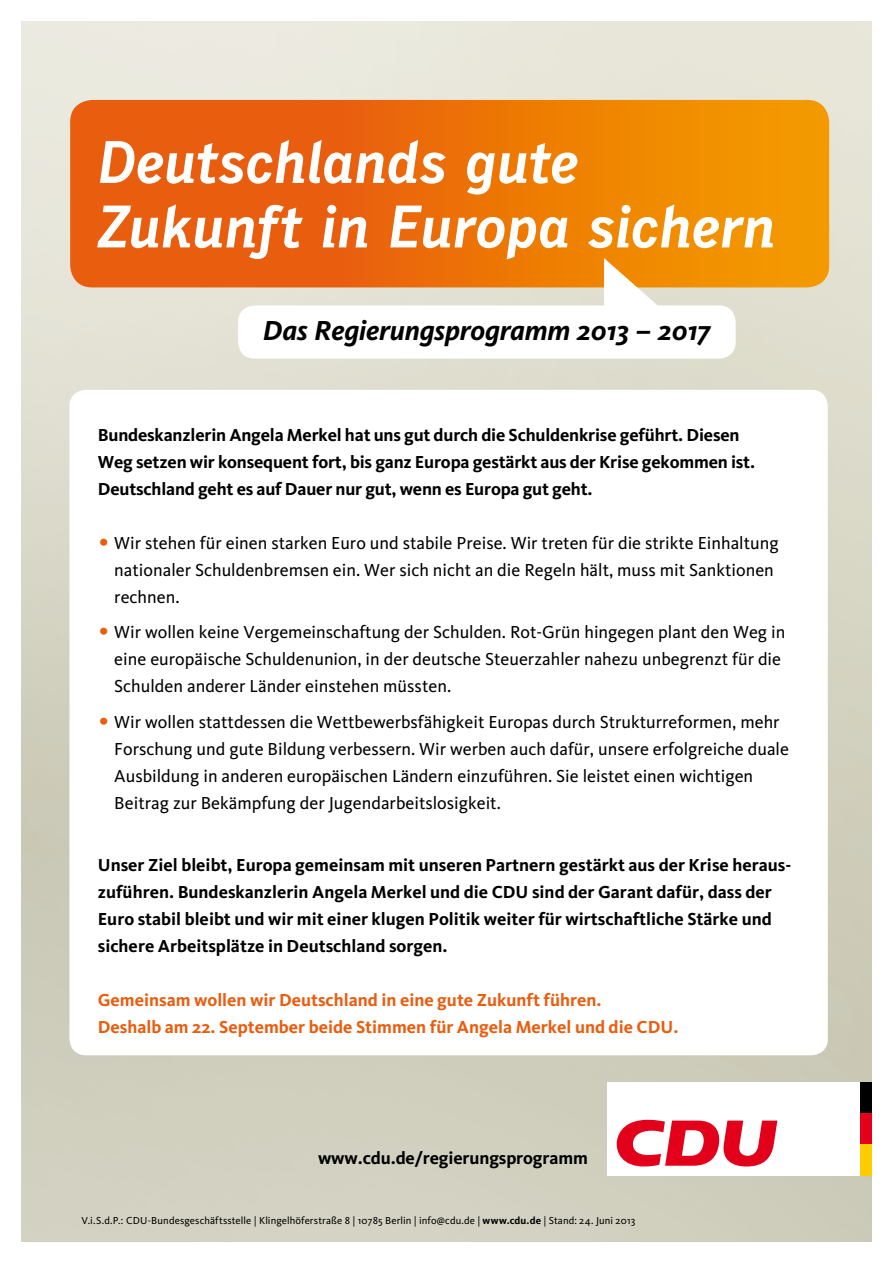
<style>
.page{position:relative;width:893px;height:1263px;background:#fff}
.page>*{position:absolute;margin:0;border:0;box-sizing:border-box;transform-origin:0 0}
.Register_HL{font:60px/64.5px "Skopex Gothic Bld Ita TF";letter-spacing:-.02em;color:#fff}
.Register_HL-2{font:italic 700 28.5px "CDU Kievit";letter-spacing:-.005em;color:#000}
.Fließtext{font:18px/27px "CDU Kievit";color:#000}
.Fließtext_fett{font:700 18px/27px "CDU Kievit";color:#000}
.Fließtext_fett-2{font:700 18px "CDU Kievit";color:#e95d0f}
.t1{font:10.5px "CDU Kievit";letter-spacing:.01em;color:#000}
.s1{font-weight:700}
</style>
<div class="page">
<img style="left:21px;top:21px;width:851px;height:1221px">
<div style="left:69px;top:390px;width:759px;height:665px;background:#fff;border-radius:16px"></div>
<svg style="left:70px;top:100px;width:759px;height:187px"></svg>
<svg style="left:603px;top:257px;width:65px;height:48px"></svg>
<div style="left:607px;top:1082px;width:263px;height:93px;background:#fff"></div>
<svg style="left:616px;top:1120px;width:161px;height:46px"></svg>
<div style="left:860px;top:1082px;width:12px;height:31px;background:#000"></div>
<div style="left:860px;top:1113px;width:12px;height:31px;background:#e2001a"></div>
<div style="left:860px;top:1144px;width:12px;height:31px;background:#fecc00"></div>
<div style="left:238px;top:305px;width:498px;height:54px;background:#fff;border-radius:16px"></div>
<p class="Register_HL" style="left:98px;top:129px;width:680px">Deutschlands gute<br>Zukunft in Europa sichern</p>
<p class="Register_HL-2" style="left:263px;top:314px;width:449px">Das Regierungsprogramm 2013 – 2017</p>
<p class="Fließtext_fett" style="left:98px;top:421px;width:659px">Bundeskanzlerin Angela Merkel hat uns gut durch die Schuldenkrise geführt. Diesen<br>Weg setzen wir konsequent fort, bis ganz Europa gestärkt aus der Krise gekommen ist.<br>Deutschland geht es auf Dauer nur gut, wenn es Europa gut geht.</p>
<p class="Fließtext" style="left:114px;top:529px;width:666px">Wir stehen für einen starken Euro und stabile Preise. Wir treten für die strikte Einhaltung nationaler Schuldenbremsen ein. Wer sich nicht an die Regeln hält, muss mit Sanktionen rechnen.</p>
<p class="Fließtext" style="left:114px;top:619px;width:673px">Wir wollen keine Vergemeinschaftung der Schulden. Rot-Grün hingegen plant den Weg in eine europäische Schuldenunion, in der deutsche Steuerzahler nahezu unbegrenzt für die<br>Schulden anderer Länder einstehen müssten.</p>
<p class="Fließtext" style="left:114px;top:708px;width:676px">Wir wollen stattdessen die Wettbewerbsfähigkeit Europas durch Strukturreformen, mehr Forschung und gute Bildung verbessern. Wir werben auch dafür, unsere erfolgreiche duale Ausbildung in anderen europäischen Ländern einzuführen. Sie leistet einen wichtigen Beitrag zur Bekämpfung der Jugendarbeitslosigkeit.</p>
<p class="Fließtext_fett" style="left:98px;top:852px;width:695px">Unser Ziel bleibt, Europa gemeinsam mit unseren Partnern gestärkt aus der Krise heraus&shy;zuführen. Bundeskanzlerin Angela Merkel und die CDU sind der Garant dafür, dass der Euro stabil bleibt und wir mit einer klugen Politik weiter für wirtschaftliche Stärke und sichere Arbeitsplätze in Deutschland sorgen.</p>
<p class="Fließtext_fett-2" style="left:98px;top:990px;width:505px">Gemeinsam wollen wir Deutschland in eine gute Zukunft führen.</p>
<p class="Fließtext_fett-2" style="left:98px;top:1017px;width:582px">Deshalb am 22. September beide Stimmen für Angela Merkel und die CDU.</p>
<p class="Fließtext_fett" style="left:318px;top:1145px;width:271px">www.cdu.de/regierungsprogramm</p>
<p class="t1" style="left:81px;top:1215px;width:555px">V.i.S.d.P.: CDU-Bundesgeschäftsstelle | Klingelhöferstraße 8 | 10785 Berlin | info@cdu.de | <span class="s1">www.cdu.de</span> | Stand: 24. Juni 2013</p>
</div>
